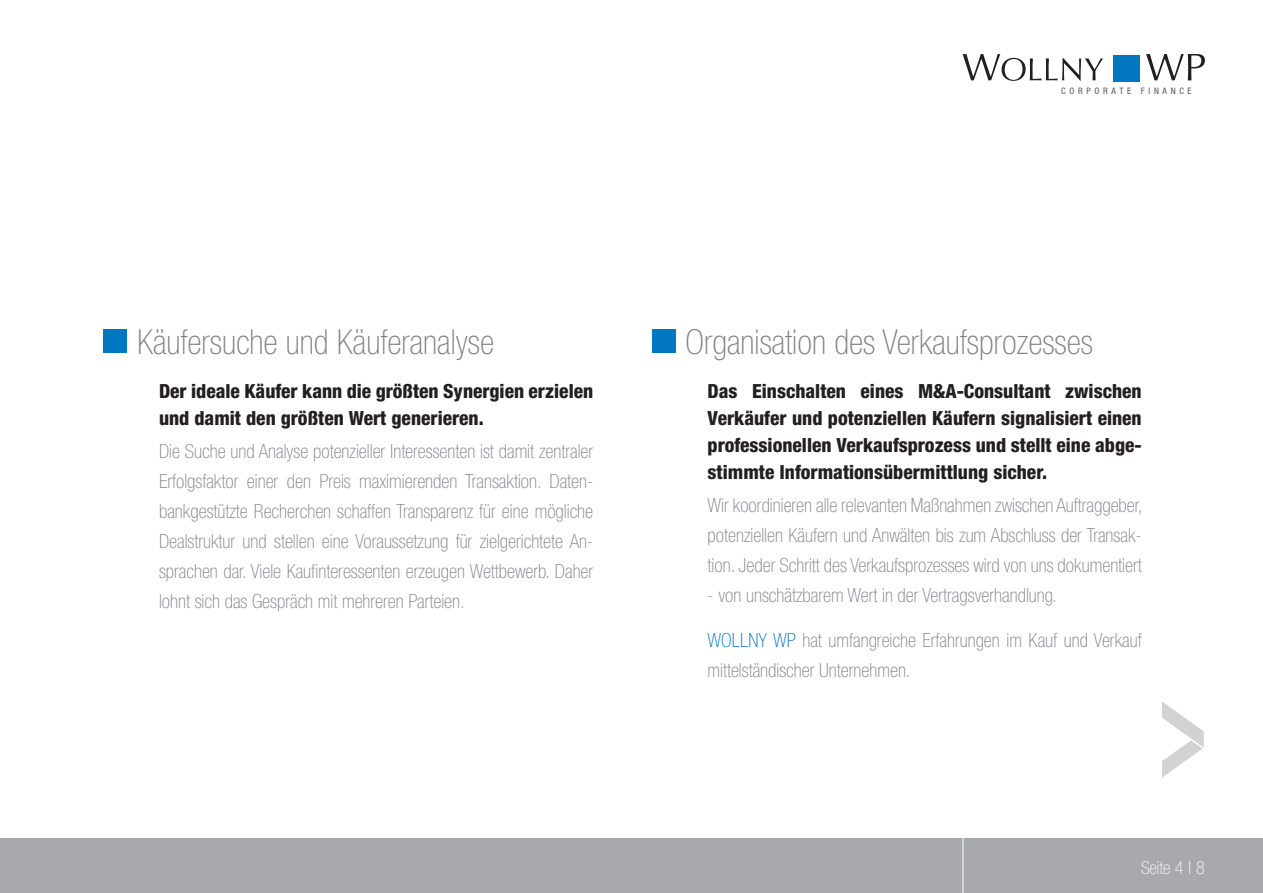
<style>
.page{position:relative;width:1263px;height:893px;background:#fff}
.page>*{position:absolute;margin:0;border:0;box-sizing:border-box;transform-origin:0 0}
.t1{font:100 condensed 34.5px "Helvetica Neue LT Std";color:#808285}
.t2{font:100 condensed 19.5px/30px "Helvetica Neue LT Std";color:#808285;text-align:justify}
.t3{font:800 condensed 19.5px/27px "Helvetica Neue LT Std";color:#231f20;text-align:justify}
.t4{font:100 condensed 18px "Helvetica Neue LT Std";color:#fff}
.t5{font:condensed 8.85px "Helvetica Neue LT Std";letter-spacing:.415em;color:#57585a}
.s1{color:#0077c0}
</style>
<div class="page">
<div style="left:0;top:839px;width:1263px;height:54px;background:#a8a9ad"></div>
<hr style="left:963px;top:828px;width:1px;height:65px;background:#fff">
<div style="left:652px;top:329px;width:23px;height:23px;background:#0077c0"></div>
<svg style="left:963px;top:54px;width:140px;height:27px"></svg>
<svg style="left:1146px;top:54px;width:59px;height:26px"></svg>
<div style="left:1113px;top:55px;width:26px;height:26px;background:#0077c0"></div>
<svg style="left:1162px;top:702px;width:42px;height:75px"></svg>
<div style="left:104px;top:329px;width:23px;height:24px;background:#0077c0"></div>
<p class="t1" style="left:137px;top:322px;width:359px">Käufersuche und Käuferanalyse</p>
<p class="t3" style="left:159px;top:377px;width:436px">Der ideale Käufer kann die größten Synergien erzielen und damit den größten Wert generieren.</p>
<p class="t2" style="left:159px;top:436px;width:436px">Die Suche und Analyse potenzieller Interessenten ist damit zentraler Erfolgsfaktor einer den Preis maximierenden Transaktion. Daten&shy;bankgestützte Recherchen schaffen Transparenz für eine mögliche Dealstruktur und stellen eine Voraussetzung für zielgerichtete An&shy;sprachen dar. Viele Kaufinteressenten erzeugen Wettbewerb. Daher lohnt sich das Gespräch mit mehreren Parteien.</p>
<p class="t5" style="left:1061px;top:86px;width:132px">CORPORATE FINANCE</p>
<p class="t1" style="left:686px;top:322px;width:409px">Organisation des Verkaufsprozesses</p>
<p class="t3" style="left:707px;top:377px;width:436px">Das Einschalten eines M&amp;A-Consultant zwischen Verkäufer und potenziellen Käufern signalisiert einen professionellen Verkaufsprozess und stellt eine abge&shy;stimmte Informationsübermittlung sicher.</p>
<p class="t2" style="left:707px;top:490px;width:436px">Wir koordinieren alle relevanten Maßnahmen zwischen Auftraggeber, potenziellen Käufern und Anwälten bis zum Abschluss der Transak&shy;tion. Jeder Schritt des Verkaufsprozesses wird von uns dokumentiert</p>
<p class="t2" style="left:707px;top:580px;width:351px">- von unschätzbarem Wert in der Vertragsverhandlung.</p>
<p class="t2" style="left:707px;top:625px;width:436px"><span class="s1">WOLLNY WP</span> hat umfangreiche Erfahrungen im Kauf und Verkauf mittelständischer Unternehmen.</p>
<p class="t4" style="left:1141px;top:857px;width:65px">Seite 4 | 8</p>
</div>
